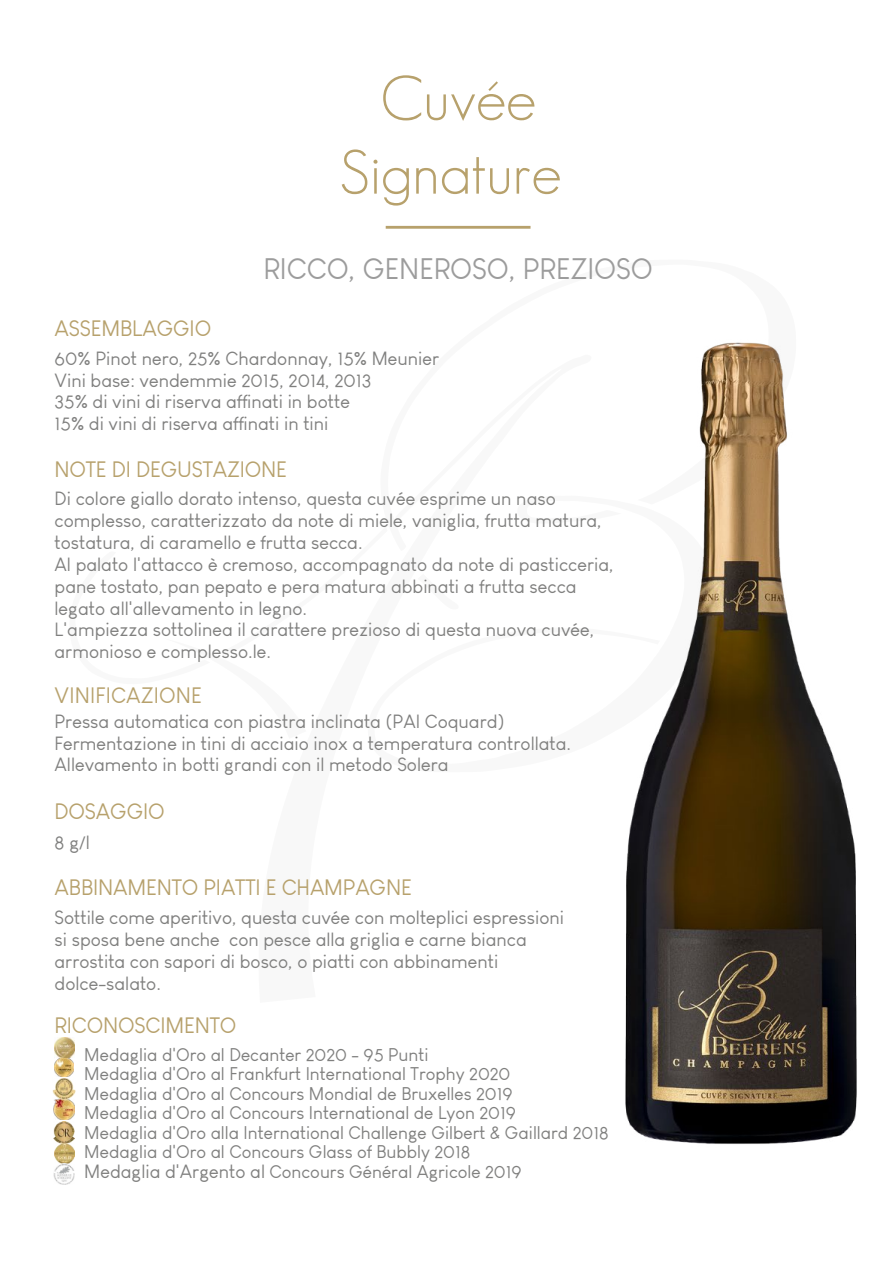
<style>
.page{position:relative;width:893px;height:1263px;background:#fff}
.page>*{position:absolute;margin:0;border:0;box-sizing:border-box;transform-origin:0 0}
.t1{font:300 61.5px/73.8px "Geosans";color:#b7a16c;text-align:center}
.t2{font:29.1px "Louis George Cafe";color:#9c9c9c}
.t3{font:21.9px "Louis George Cafe";letter-spacing:-.005em;color:#b7a16c}
.t4{font:18.75px/21.9px "Louis George Cafe";color:#7f7f7e}
.t5{font:18px/19.5px "Louis George Cafe";color:#7f7f7e}
.s1{font-size:18.75px}
</style>
<div class="page">
<img style="left:625px;top:551px;width:232px;height:593px">
<svg style="left:699px;top:342px;width:88px;height:209px;background:#b1916c"></svg>
<svg style="left:625px;top:495px;width:90px;height:277px"></svg>
<svg style="left:699px;top:653px;width:52px;height:27px"></svg>
<div style="left:386px;top:226px;width:144px;height:3px;border:1px solid #b7a16c"></div>
<img style="left:53px;top:1077px;width:23px;height:107px">
<img style="left:54px;top:1037px;width:20px;height:40px">
<h1 class="t1" style="left:339px;top:62px;width:224px">Cuvée<br>Signature</h1>
<h2 class="t2" style="left:263px;top:251px;width:391px">RICCO, GENEROSO, PREZIOSO</h2>
<p class="t3" style="left:55px;top:315px;width:158px">ASSEMBLAGGIO</p>
<p class="t4" style="left:55px;top:347px;width:386px">60% Pinot nero, 25% Chardonnay, 15% Meunier Vini base: vendemmie 2015, 2014, 2013<br>35% di vini di riserva affinati in botte<br>15% di vini di riserva affinati in tini</p>
<p class="t3" style="left:55px;top:457px;width:234px">NOTE DI DEGUSTAZIONE</p>
<p class="t4" style="left:55px;top:488px;width:561px">Di colore giallo dorato intenso, questa cuvée esprime un naso complesso, caratterizzato da note di miele, vaniglia, frutta matura, tostatura, di caramello e frutta secca.<br>Al palato l'attacco è cremoso, accompagnato da note di pasticceria, pane tostato, pan pepato e pera matura abbinati a frutta secca legato all'allevamento in legno.<br>L'ampiezza sottolinea il carattere prezioso di questa nuova cuvée, armonioso e complesso.le.</p>
<p class="t3" style="left:55px;top:682px;width:149px">VINIFICAZIONE</p>
<p class="t4" style="left:55px;top:710px;width:518px">Pressa automatica con piastra inclinata (PAI Coquard)<br>Fermentazione in tini di acciaio inox a temperatura controllata.<br>Allevamento in botti grandi con il metodo Solera</p>
<p class="t3" style="left:55px;top:798px;width:112px">DOSAGGIO</p>
<p class="t4" style="left:55px;top:831px;width:37px">8 g/l</p>
<p class="t3" style="left:55px;top:874px;width:359px">ABBINAMENTO PIATTI E CHAMPAGNE</p>
<p class="t4" style="left:55px;top:906px;width:511px">Sottile come aperitivo, questa cuvée con molteplici espressioni si sposa bene anche con pesce alla griglia e carne bianca arrostita con sapori di bosco, o piatti con abbinamenti dolce-salato.</p>
<p class="t3" style="left:55px;top:1012px;width:183px">RICONOSCIMENTO</p>
<p class="t5" style="left:84px;top:1045px;width:526px">Medaglia d'Oro al Decanter 2020 - 95 Punti<br>Medaglia d'Oro al Frankfurt International Trophy 2020<br>Medaglia d'Oro al Concours Mondial de Bruxelles 2019<br>Medaglia d'Oro al Concours International de Lyon 2019<br>Medaglia d'Oro alla International Challenge Gilbert &amp; Gaillard 2018<br>Medaglia d'Oro al Concours Glass of Bubbly 2018<br><span class="s1">Medaglia d'Argento al</span> Concours Général Agricole 2019</p>
</div>
